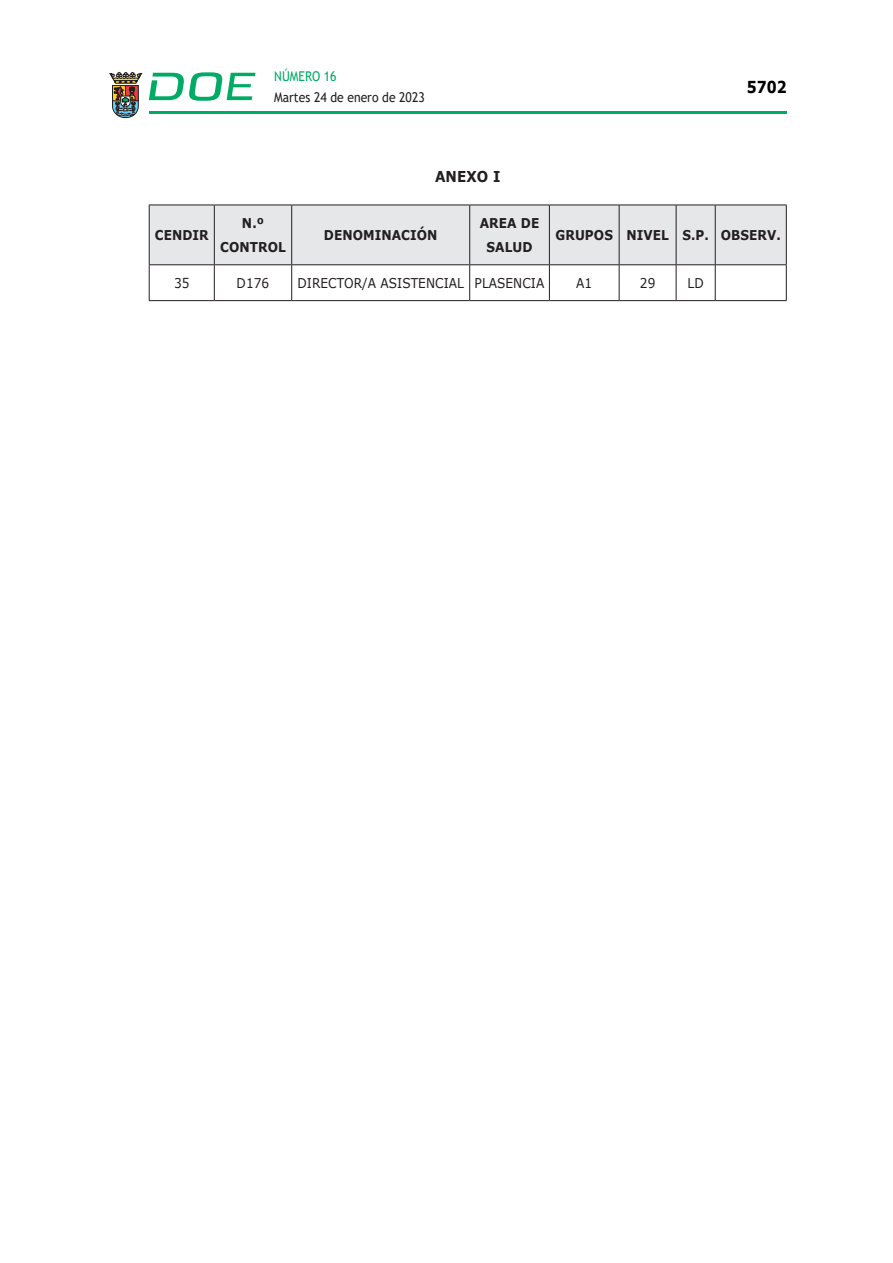
<style>
.page{position:relative;width:893px;height:1263px;background:#fff}
.page>*{position:absolute;margin:0;border:0;box-sizing:border-box;transform-origin:0 0}
.t1{font:700 16.5px "Verdana";color:#000;scale:.85 1}
.CUERPO_DE_TEXTO{font:700 15px "Verdana";letter-spacing:.005em;color:#231f20;scale:.9 1}
.TABLATITULO{font:700 13.5px/24px "Verdana";letter-spacing:.005em;color:#231f20;text-align:center;scale:.9 1}
.CUERPO_DE_TEXTO-2{font:13.5px "Verdana";letter-spacing:.005em;color:#231f20;scale:.9 1}
.t2{font:13.5px "Trebuchet MS";color:#231f20;scale:.9 1}
.t3{font:13.5px "Trebuchet MS";color:#00ab67;scale:.9 1}
</style>
<div class="page">
<hr style="left:149px;top:111px;width:638px;height:3px;background:#00ab66">
<svg style="left:109px;top:72px;width:33px;height:46px"></svg>
<svg style="left:149px;top:72px;width:106px;height:29px"></svg>
<div style="left:150px;top:206px;width:636px;height:58px;background:#e6e7e9"></div>
<hr style="left:786px;top:205px;width:1px;height:59px;background:#231f20">
<hr style="left:149px;top:205px;width:65px;height:1px;background:#231f20">
<hr style="left:214px;top:205px;width:78px;height:1px;background:#231f20">
<hr style="left:292px;top:205px;width:178px;height:1px;background:#231f20">
<hr style="left:470px;top:205px;width:79px;height:1px;background:#231f20">
<hr style="left:549px;top:205px;width:70px;height:1px;background:#231f20">
<hr style="left:619px;top:205px;width:57px;height:1px;background:#231f20">
<hr style="left:676px;top:205px;width:39px;height:1px;background:#231f20">
<hr style="left:715px;top:205px;width:72px;height:1px;background:#231f20">
<hr style="left:149px;top:264px;width:65px;height:1px;background:#231f20">
<hr style="left:214px;top:264px;width:78px;height:1px;background:#231f20">
<hr style="left:292px;top:264px;width:178px;height:1px;background:#231f20">
<hr style="left:470px;top:264px;width:79px;height:1px;background:#231f20">
<hr style="left:549px;top:264px;width:70px;height:1px;background:#231f20">
<hr style="left:619px;top:264px;width:57px;height:1px;background:#231f20">
<hr style="left:676px;top:264px;width:39px;height:1px;background:#231f20">
<hr style="left:715px;top:264px;width:72px;height:1px;background:#231f20">
<hr style="left:149px;top:300px;width:65px;height:1px;background:#231f20">
<hr style="left:214px;top:300px;width:78px;height:1px;background:#231f20">
<hr style="left:292px;top:300px;width:178px;height:1px;background:#231f20">
<hr style="left:470px;top:300px;width:79px;height:1px;background:#231f20">
<hr style="left:549px;top:300px;width:70px;height:1px;background:#231f20">
<hr style="left:619px;top:300px;width:57px;height:1px;background:#231f20">
<hr style="left:676px;top:300px;width:39px;height:1px;background:#231f20">
<hr style="left:715px;top:300px;width:72px;height:1px;background:#231f20">
<hr style="left:149px;top:205px;width:1px;height:59px;background:#231f20">
<hr style="left:214px;top:205px;width:1px;height:59px;background:#231f20">
<hr style="left:291px;top:205px;width:1px;height:59px;background:#231f20">
<hr style="left:469px;top:205px;width:1px;height:59px;background:#231f20">
<hr style="left:549px;top:205px;width:1px;height:59px;background:#231f20">
<hr style="left:619px;top:205px;width:1px;height:59px;background:#231f20">
<hr style="left:676px;top:205px;width:1px;height:59px;background:#231f20">
<hr style="left:715px;top:205px;width:1px;height:59px;background:#231f20">
<hr style="left:149px;top:265px;width:1px;height:35px;background:#231f20">
<hr style="left:214px;top:265px;width:1px;height:35px;background:#231f20">
<hr style="left:291px;top:265px;width:1px;height:35px;background:#231f20">
<hr style="left:469px;top:265px;width:1px;height:35px;background:#231f20">
<hr style="left:549px;top:265px;width:1px;height:35px;background:#231f20">
<hr style="left:619px;top:265px;width:1px;height:35px;background:#231f20">
<hr style="left:676px;top:265px;width:1px;height:35px;background:#231f20">
<hr style="left:715px;top:265px;width:1px;height:35px;background:#231f20">
<hr style="left:786px;top:265px;width:1px;height:35px;background:#231f20">
<p class="t3" style="left:274px;top:67px;width:71px">NÚMERO 16</p>
<p class="t2" style="left:274px;top:88px;width:169px">Martes 24 de enero de 2023</p>
<p class="t1" style="left:747px;top:75px;width:48px">5702</p>
<p class="CUERPO_DE_TEXTO" style="left:435px;top:165px;width:74px">ANEXO I</p>
<p class="TABLATITULO" style="left:155px;top:223px;width:61px">CENDIR</p>
<p class="TABLATITULO" style="left:220px;top:211px;width:74px">N.º<br>CONTROL</p>
<p class="TABLATITULO" style="left:324px;top:223px;width:128px">DENOMINACIÓN</p>
<p class="TABLATITULO" style="left:480px;top:211px;width:68px">AREA DE<br>SALUD</p>
<p class="TABLATITULO" style="left:556px;top:223px;width:65px">GRUPOS</p>
<p class="TABLATITULO" style="left:626px;top:223px;width:49px">NIVEL</p>
<p class="TABLATITULO" style="left:682px;top:223px;width:31px">S.P.</p>
<p class="TABLATITULO" style="left:721px;top:223px;width:68px">OBSERV.</p>
<p class="CUERPO_DE_TEXTO-2" style="left:174px;top:274px;width:19px">35</p>
<p class="CUERPO_DE_TEXTO-2" style="left:237px;top:274px;width:38px">D176</p>
<p class="CUERPO_DE_TEXTO-2" style="left:297px;top:274px;width:187px">DIRECTOR/A ASISTENCIAL</p>
<p class="CUERPO_DE_TEXTO-2" style="left:475px;top:274px;width:79px">PLASENCIA</p>
<p class="CUERPO_DE_TEXTO-2" style="left:576px;top:274px;width:19px">A1</p>
<p class="CUERPO_DE_TEXTO-2" style="left:640px;top:274px;width:19px">29</p>
<p class="CUERPO_DE_TEXTO-2" style="left:688px;top:274px;width:19px">LD</p>
</div>
